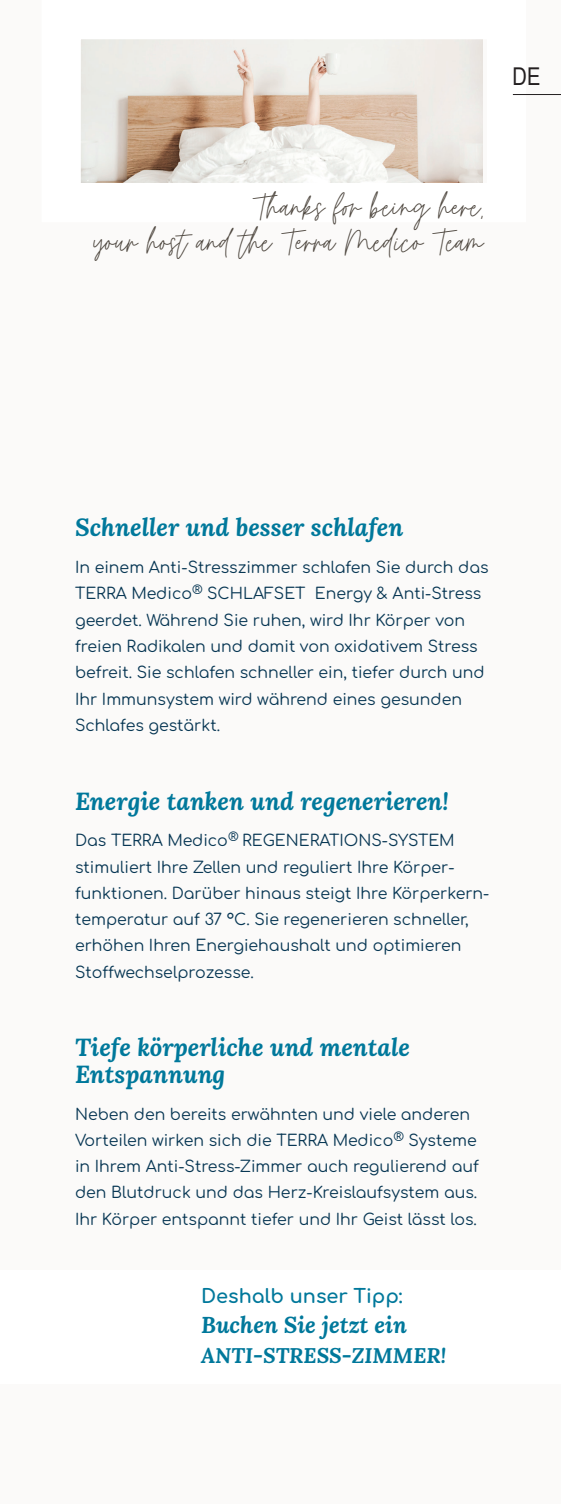
<style>
.page{position:relative;width:561px;height:1504px;background:#fff}
.page>*{position:absolute;margin:0;border:0;box-sizing:border-box;transform-origin:0 0}
.t1{font:36.4px/35px "Moon Time";color:#4e473f;text-align:right}
.t2{font:italic 700 24.5px/26.2px "Lora";color:#00789b}
.t3{font:24.5px "Arial Narrow";color:#231f20}
.t4{font:italic 700 22.75px "Lora";color:#00789b}
.t5{font:italic 700 21px "Lora";color:#00789b}
.t6{font:700 19.25px "Comfortaa";color:#00789b}
.t7{font:15.75px/26.2px "Comfortaa";color:#083754}
</style>
<div class="page">
<div style="left:0;top:0;width:561px;height:1503px;background:#fbfaf9"></div>
<div style="left:0;top:1270px;width:561px;height:113px;background:#fff"></div>
<img style="left:82px;top:40px;width:400px;height:142px">
<hr style="left:512px;top:94px;width:49px;height:1px;background:#231f20">
<h2 class="t3" style="left:512px;top:59px;width:29px">DE</h2>
<h1 class="t1" style="left:93px;top:191px;width:392px">Thanks for being here,<br>your host and the Terra Medico Team</h1>
<h2 class="t2" style="left:75px;top:513px;width:329px">Schneller und besser schlafen</h2>
<p class="t7" style="left:75px;top:552px;width:415px">In einem Anti-Stresszimmer schlafen Sie durch das TERRA Medico<sup>®</sup> SCHLAFSET Energy &amp; Anti-Stress geerdet. Während Sie ruhen, wird Ihr Körper von freien Radikalen und damit von oxidativem Stress befreit. Sie schlafen schneller ein, tiefer durch und Ihr Immunsystem wird während eines gesunden Schlafes gestärkt.</p>
<h2 class="t2" style="left:75px;top:786px;width:375px">Energie tanken und regenerieren!</h2>
<p class="t7" style="left:75px;top:825px;width:416px">Das TERRA Medico<sup>®</sup> REGENERATIONS-SYSTEM stimuliert Ihre Zellen und reguliert Ihre Körper&shy;funktionen. Darüber hinaus steigt Ihre Körperkern&shy;temperatur auf 37 °C. Sie regenerieren schneller, erhöhen Ihren Energiehaushalt und optimieren Stoffwechselprozesse.</p>
<h2 class="t2" style="left:75px;top:1033px;width:336px">Tiefe körperliche und mentale<br>Entspannung</h2>
<p class="t7" style="left:75px;top:1098px;width:405px">Neben den bereits erwähnten und viele anderen Vorteilen wirken sich die TERRA Medico<sup>®</sup> Systeme in Ihrem Anti-Stress-Zimmer auch regulierend auf den Blutdruck und das Herz-Kreislaufsystem aus.<br>Ihr Körper entspannt tiefer und Ihr Geist lässt los.</p>
<p class="t6" style="left:201px;top:1278px;width:203px">Deshalb unser Tipp:</p>
<h3 class="t4" style="left:201px;top:1308px;width:207px">Buchen Sie jetzt ein</h3>
<h3 class="t5" style="left:201px;top:1339px;width:246px">ANTI-STRESS-ZIMMER!</h3>
</div>
